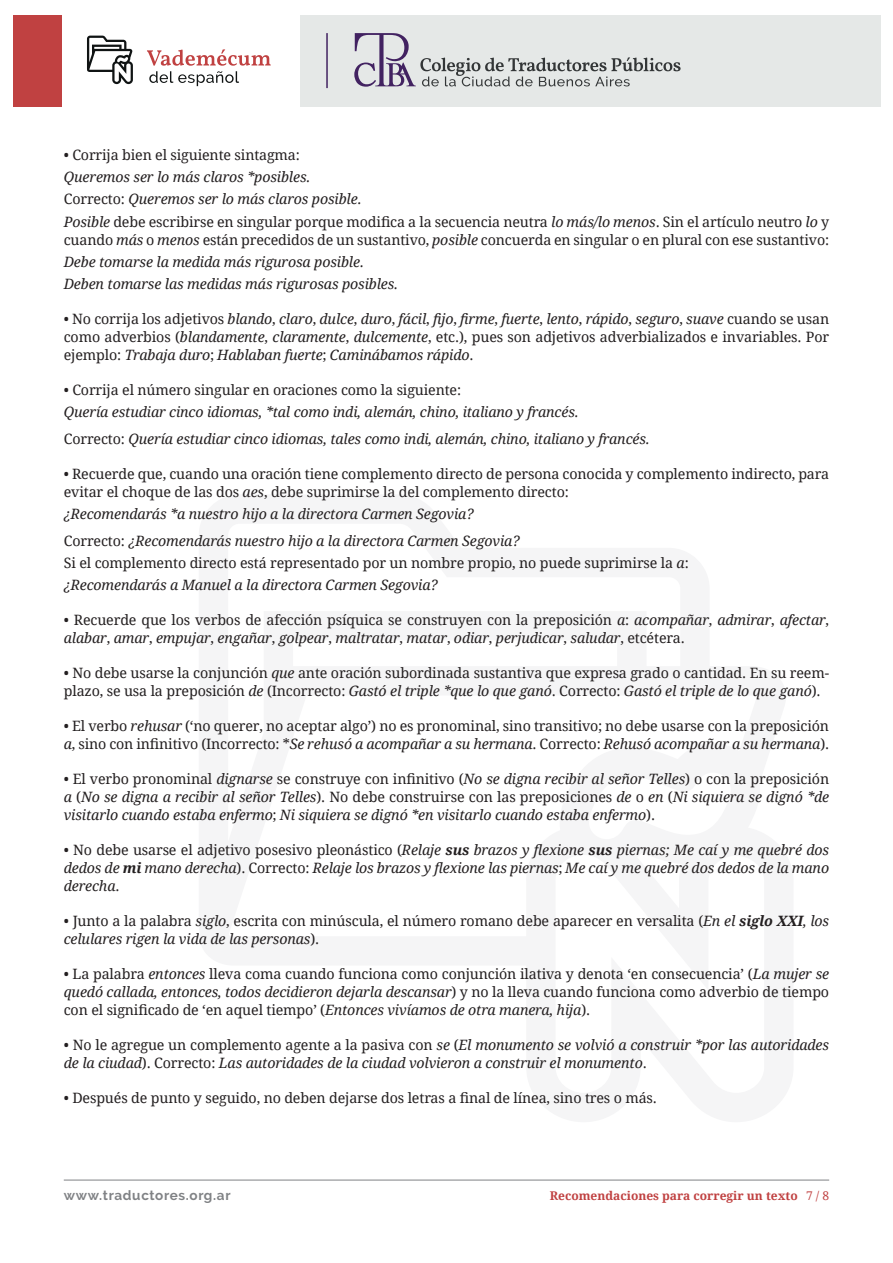
<style>
.page{position:relative;width:893px;height:1263px;background:#fff}
.page>*{position:absolute;margin:0;border:0;box-sizing:border-box;transform-origin:0 0}
.t1{font:italic 14.25px/18px "Droid Serif";letter-spacing:-.01em;color:#231f20;text-align:justify}
.t2{font:14.25px/18px "Droid Serif";letter-spacing:-.01em;color:#231f20}
.t3{font:700 13.5px "Raleway";letter-spacing:.05em;color:#808285}
.numero-de-pag{font:700 12px "Droid Serif";color:#c04141}
.t4{font:12px "Droid Serif";color:#c04141}
.s1{font-style:normal}
.s2{font-style:italic}
.s3{font-weight:700}
.s4{font-weight:700;font-style:italic}
</style>
<div class="page">
<hr style="left:64px;top:1180px;width:765px;height:1px;background:#808285">
<div style="left:300px;top:15px;width:580px;height:91px;background:#e5e8e7"></div>
<svg style="left:354px;top:33px;width:327px;height:54px"></svg>
<hr style="left:326px;top:33px;width:2px;height:55px;background:#422261">
<div style="left:13px;top:15px;width:49px;height:91px;background:#c04141"></div>
<svg style="left:87px;top:36px;width:46px;height:48px"></svg>
<svg style="left:147px;top:49px;width:124px;height:37px"></svg>
<p class="t2" style="left:64px;top:145px;width:238px">• Corrija bien el siguiente sintagma:</p>
<p class="t1" style="left:64px;top:168px;width:248px">Queremos ser lo más claros *posibles.</p>
<p class="t1" style="left:64px;top:190px;width:299px"><span class="s1">Correcto:</span> Queremos ser lo más claros posible.</p>
<p class="t2" style="left:64px;top:212px;width:767px"><span class="s2">Posible</span> debe escribirse en singular porque modifica a la secuencia neutra <span class="s2">lo más/lo menos</span>. Sin el artículo neutro <span class="s2">lo</span> y cuando <span class="s2">más</span> o <span class="s2">menos</span> están precedidos de un sustantivo, <span class="s2">posible</span> concuerda en singular o en plural con ese sustantivo:</p>
<p class="t1" style="left:64px;top:252px;width:302px">Debe tomarse la medida más rigurosa posible.</p>
<p class="t1" style="left:64px;top:275px;width:336px">Deben tomarse las medidas más rigurosas posibles.</p>
<p class="t1" style="left:64px;top:310px;width:767px"><span class="s1">• No corrija los adjetivos</span> blando<span class="s1">,</span> claro<span class="s1">,</span> dulce<span class="s1">,</span> duro<span class="s1">,</span> fácil<span class="s1">,</span> fijo<span class="s1">,</span> firme<span class="s1">,</span> fuerte<span class="s1">,</span> lento<span class="s1">,</span> rápido<span class="s1">,</span> seguro<span class="s1">,</span> suave <span class="s1">cuando se usan como adverbios (</span>blandamente<span class="s1">,</span> claramente<span class="s1">,</span> dulcemente<span class="s1">, etc.), pues son adjetivos adverbializados e invariables. Por ejemplo:</span> Trabaja duro<span class="s1">;</span> Hablaban fuerte<span class="s1">;</span> Caminábamos rápido<span class="s1">.</span></p>
<p class="t2" style="left:64px;top:381px;width:399px">• Corrija el número singular en oraciones como la siguiente:</p>
<p class="t1" style="left:64px;top:403px;width:517px">Quería estudiar cinco idiomas, *tal como indi, alemán, chino, italiano y francés.</p>
<p class="t1" style="left:64px;top:429px;width:588px"><span class="s1">Correcto:</span> Quería estudiar cinco idiomas, tales como indi, alemán, chino, italiano y francés.</p>
<p class="t2" style="left:64px;top:464px;width:767px">• Recuerde que, cuando una oración tiene complemento directo de persona conocida y complemento indirecto, para evitar el choque de las dos <span class="s2">aes</span>, debe suprimirse la del complemento directo:</p>
<p class="t1" style="left:64px;top:505px;width:411px">¿Recomendarás *a nuestro hijo a la directora Carmen Segovia?</p>
<p class="t1" style="left:64px;top:531px;width:457px"><span class="s1">Correcto:</span> ¿Recomendarás nuestro hijo a la directora Carmen Segovia?</p>
<p class="t2" style="left:64px;top:553px;width:626px">Si el complemento directo está representado por un nombre propio, no puede suprimirse la <span class="s2">a</span>:</p>
<p class="t1" style="left:64px;top:576px;width:375px">¿Recomendarás a Manuel a la directora Carmen Segovia?</p>
<p class="t1" style="left:64px;top:611px;width:767px"><span class="s1">• Recuerde que los verbos de afección psíquica se construyen con la preposición</span> a<span class="s1">:</span> acompañar<span class="s1">,</span> admirar<span class="s1">,</span> afectar<span class="s1">, </span>alabar<span class="s1">,</span> amar<span class="s1">,</span> empujar<span class="s1">,</span> engañar<span class="s1">,</span> golpear<span class="s1">,</span> maltratar<span class="s1">,</span> matar<span class="s1">,</span> odiar<span class="s1">,</span> perjudicar<span class="s1">,</span> saludar<span class="s1">, etcétera.</span></p>
<p class="t2" style="left:64px;top:664px;width:767px">• No debe usarse la conjunción <span class="s2">que</span> ante oración subordinada sustantiva que expresa grado o cantidad. En su reem&shy;plazo, se usa la preposición <span class="s2">de</span> (Incorrecto: <span class="s2">Gastó el triple *que lo que ganó</span>. Correcto: <span class="s2">Gastó el triple de lo que ganó</span>).</p>
<p class="t2" style="left:64px;top:717px;width:767px">• El verbo <span class="s2">rehusar</span> (‘no querer, no aceptar algo’) no es pronominal, sino transitivo; no debe usarse con la preposición <span class="s2">a</span>, sino con infinitivo (Incorrecto: *<span class="s2">Se rehusó a acompañar a su hermana</span>. Correcto: <span class="s2">Rehusó acompañar a su hermana</span>).</p>
<p class="t1" style="left:64px;top:770px;width:767px"><span class="s1">• El verbo pronominal</span> dignarse <span class="s1">se construye con infinitivo (</span>No se digna recibir al señor Telles<span class="s1">) o con la preposición </span>a <span class="s1">(</span>No se digna a recibir al señor Telles<span class="s1">). No debe construirse con las preposiciones</span> de <span class="s1">o</span> en <span class="s1">(</span>Ni siquiera se dignó *de visitarlo cuando estaba enfermo<span class="s1">;</span> Ni siquiera se dignó *en visitarlo cuando estaba enfermo<span class="s1">).</span></p>
<p class="t1" style="left:64px;top:841px;width:767px"><span class="s1">• No debe usarse el adjetivo posesivo pleonástico (</span>Relaje <span class="s3">sus</span> brazos y flexione <span class="s3">sus</span> piernas; Me caí y me quebré dos dedos de <span class="s3">mi</span> mano derecha<span class="s1">). Correcto:</span> Relaje los brazos y flexione las piernas<span class="s1">;</span> Me caí y me quebré dos dedos de la mano derecha<span class="s1">.</span></p>
<p class="t2" style="left:64px;top:912px;width:767px">• Junto a la palabra <span class="s2">siglo</span>, escrita con minúscula, el número romano debe aparecer en versalita (<span class="s2">En el</span> <span class="s4">siglo XXI</span><span class="s2">, los celulares rigen la vida de las personas</span>).</p>
<p class="t2" style="left:64px;top:965px;width:767px;text-align:justify">• La palabra <span class="s2">entonces</span> lleva coma cuando funciona como conjunción ilativa y denota ‘en consecuencia’ (<span class="s2">La mujer se quedó callada, entonces, todos decidieron dejarla descansar</span>) y no la lleva cuando funciona como adverbio de tiempo con el significado de ‘en aquel tiempo’ (<span class="s2">Entonces vivíamos de otra manera, hija</span>).</p>
<p class="t1" style="left:64px;top:1036px;width:767px"><span class="s1">• No le agregue un complemento agente a la pasiva con</span> se <span class="s1">(</span>El monumento se volvió a construir *por las autoridades de la ciudad<span class="s1">). Correcto:</span> Las autoridades de la ciudad volvieron a construir el monumento<span class="s1">.</span></p>
<p class="t2" style="left:64px;top:1089px;width:595px">• Después de punto y seguido, no deben dejarse dos letras a final de línea, sino tres o más.</p>
<p class="t3" style="left:64px;top:1188px;width:168px">www.traductores.org.ar</p>
<p class="t4" style="left:806px;top:1187px;width:25px">7 / 8</p>
<p class="numero-de-pag" style="left:550px;top:1187px;width:249px">Recomendaciones para corregir un texto</p>
</div>
